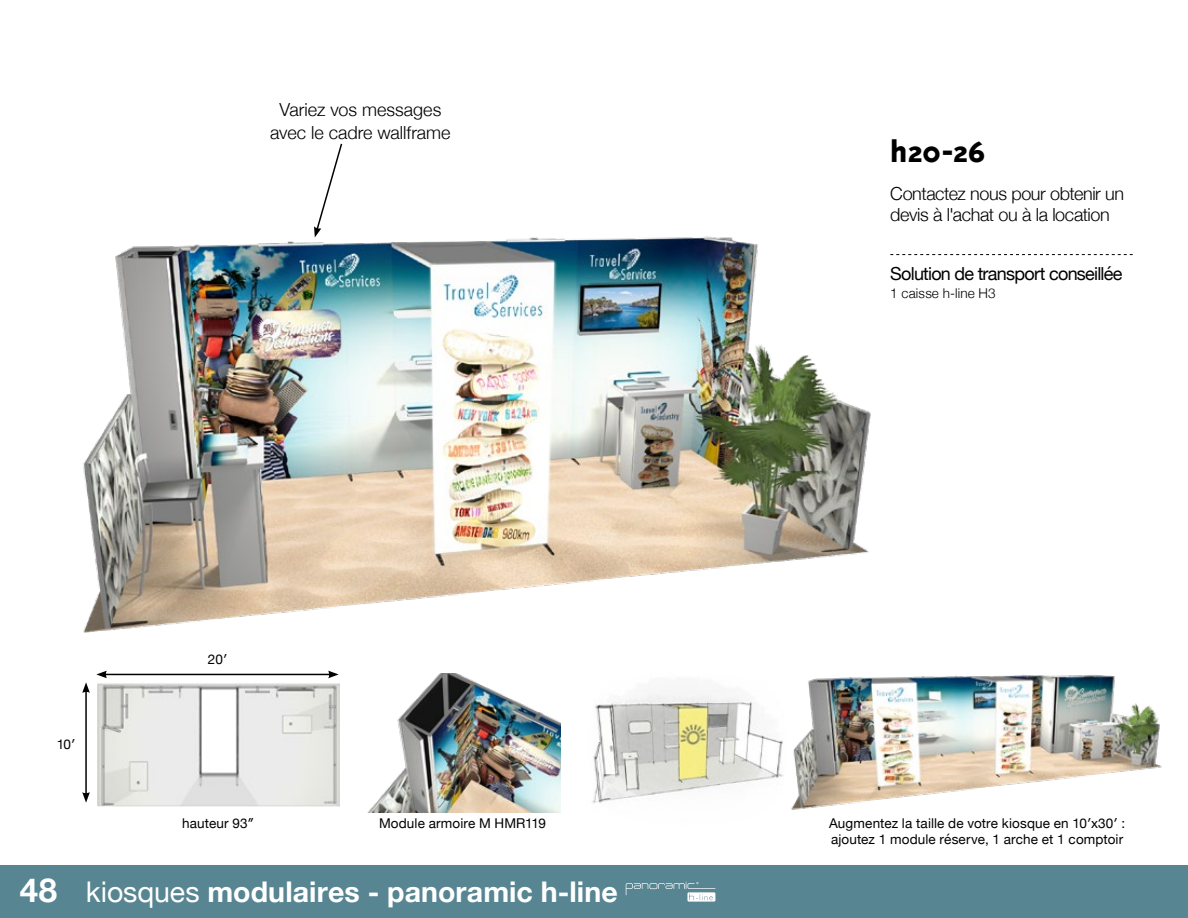
<style>
.page{position:relative;width:1188px;height:918px;background:#fff}
.page>*{position:absolute;margin:0;border:0;box-sizing:border-box;transform-origin:0 0}
.t1{font:800 33px "Triplex Sans";color:#000}
.t2{font:700 28.5px "Helvetica Neue";letter-spacing:.005em;color:#fff}
.t3{font:300 18px/21px "Helvetica Neue";letter-spacing:-.02em;color:#000}
.t4{font:300 18px/22.5px "Helvetica Neue";color:#000;text-align:center}
.t5{font:18px "Helvetica Neue";letter-spacing:-.04em;color:#000}
.t6{font:13.5px/16.2px "Helvetica Neue";letter-spacing:.01em;color:#000}
.t7{font:300 13.5px "Helvetica Neue";letter-spacing:.01em;color:#000}
.s1{font-size:33px}
.s2{font-weight:400}
</style>
<div class="page">
<img style="left:592px;top:689px;width:178px;height:114px">
<img style="left:770px;top:674px;width:392px;height:136px">
<svg style="left:890px;top:254px;width:243px;height:1px"></svg>
<img style="left:83px;top:236px;width:788px;height:397px">
<svg style="left:314px;top:143px;width:29px;height:94px"></svg>
<img style="left:97px;top:683px;width:242px;height:123px">
<img style="left:368px;top:673px;width:192px;height:139px">
<hr style="left:105px;top:674px;width:226px;height:1px;background:#000">
<svg style="left:96px;top:671px;width:11px;height:7px"></svg>
<svg style="left:328px;top:671px;width:11px;height:7px"></svg>
<hr style="left:85px;top:691px;width:2px;height:104px;background:#000">
<svg style="left:82px;top:682px;width:8px;height:11px"></svg>
<svg style="left:82px;top:792px;width:8px;height:11px"></svg>
<div style="left:0;top:865px;width:1188px;height:53px;background:#588592"></div>
<svg style="left:626px;top:882px;width:89px;height:20px"></svg>
<h3 class="t4" style="left:270px;top:97px;width:182px">Variez vos messages avec le cadre wallframe</h3>
<p class="t6" style="left:57px;top:737px;width:20px">10′</p>
<p class="t6" style="left:208px;top:652px;width:21px">20′</p>
<p class="t6" style="left:182px;top:815px;width:74px">hauteur 93″</p>
<p class="t6" style="left:379px;top:815px;width:168px">Module armoire M HMR119</p>
<h2 class="t2" style="left:20px;top:869px;width:599px"><span class="s1">48</span> <span class="s2">kiosques</span> modulaires - panoramic h-line</h2>
<h1 class="t1" style="left:890px;top:133px;width:97px">h20-26</h1>
<h3 class="t3" style="left:890px;top:182px;width:235px">Contactez nous pour obtenir un devis à l'achat ou à la location</h3>
<h3 class="t5" style="left:890px;top:261px;width:234px">Solution de transport conseillée</h3>
<p class="t7" style="left:890px;top:282px;width:107px">1 caisse h-line H3</p>
<p class="t6" style="left:829px;top:815px;width:298px">Augmentez la taille de votre kiosque en 10′x30′ : ajoutez 1 module réserve, 1 arche et 1 comptoir</p>
</div>
